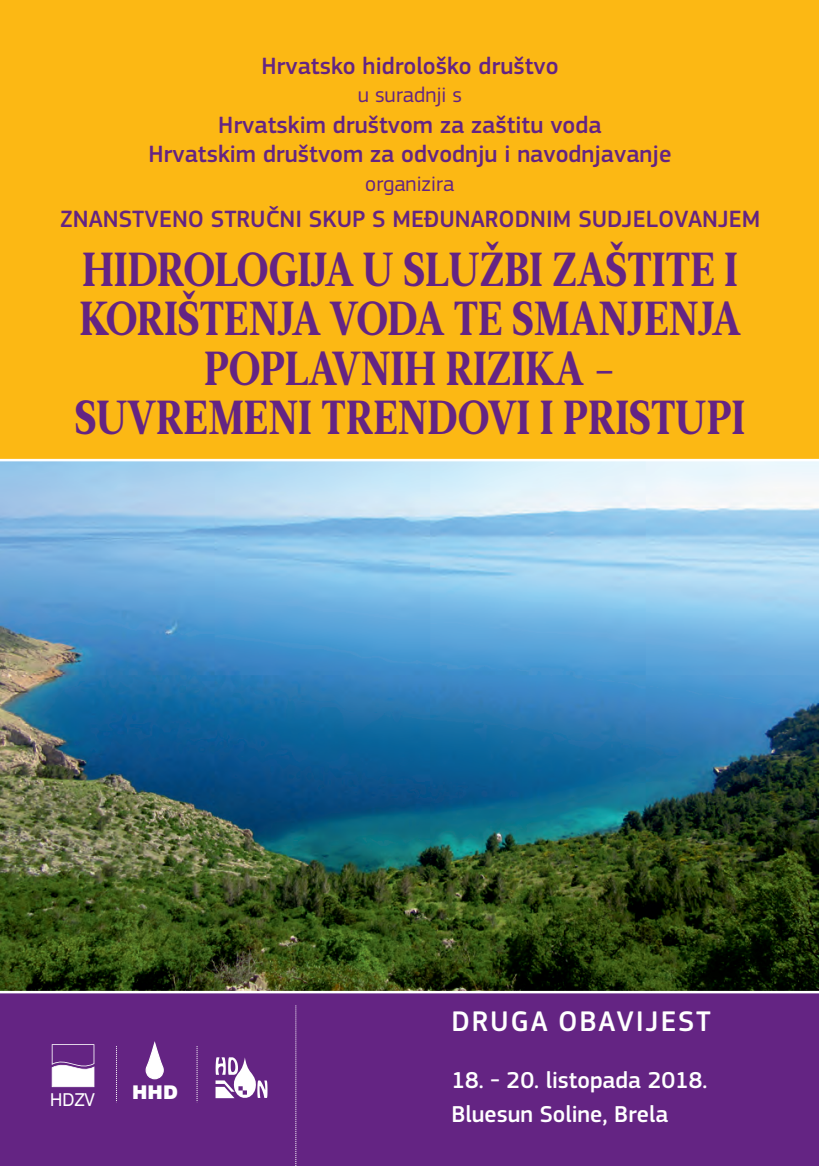
<style>
.page{position:relative;width:819px;height:1166px;background:#642483}
.page>*{position:absolute;margin:0;border:0;box-sizing:border-box;transform-origin:0 0}
.t1{font:47.6px/49.2px "Leitura News Roman 4";color:#642483;text-align:center;scale:.86 1}
.t2{font:500 29.57px "PF Square Sans Pro";letter-spacing:.06em;color:#fff}
.t3{font:500 24.5px/29.6px "PF Square Sans Pro";color:#642483;text-align:center}
.t4{font:500 23.97px/34.1px "PF Square Sans Pro";color:#fff}
.t5{font:21.88px "PF Square Sans Pro";color:#642483}
.t6{font:900 18.9px "Swiss 721 BT";color:#fff}
.t7{font:17.85px "Swiss 721 BT";color:#fff;scale:.95 1}
</style>
<div class="page">
<div style="left:0;top:0;width:819px;height:475px;background:#fcb814"></div>
<img style="left:0;top:459px;width:819px;height:534px">
<svg style="left:295px;top:1005px;width:1px;height:161px"></svg>
<svg style="left:146px;top:1041px;width:18px;height:38px"></svg>
<svg style="left:215px;top:1057px;width:52px;height:42px"></svg>
<svg style="left:52px;top:1044px;width:42px;height:43px"></svg>
<svg style="left:196px;top:1046px;width:1px;height:55px"></svg>
<svg style="left:116px;top:1046px;width:1px;height:55px"></svg>
<p class="t3" style="left:261px;top:53px;width:299px">Hrvatsko hidrološko društvo</p>
<p class="t5" style="left:358px;top:86px;width:106px">u suradnji s</p>
<p class="t3" style="left:148px;top:112px;width:524px">Hrvatskim društvom za zaštitu voda<br>Hrvatskim društvom za odvodnju i navodnjavanje</p>
<p class="t5" style="left:365px;top:175px;width:91px">organizira</p>
<p class="t3" style="left:60px;top:206px;width:701px">ZNANSTVENO STRUČNI SKUP S MEĐUNARODNIM SUDJELOVANJEM</p>
<h1 class="t1" style="left:75px;top:249px;width:781px">HIDROLOGIJA U SLUŽBI ZAŠTITE I<br>KORIŠTENJA VODA TE SMANJENJA<br>POPLAVNIH RIZIKA -<br>SUVREMENI TRENDOVI I PRISTUPI</h1>
<p class="t7" style="left:50px;top:1092px;width:49px">HDZV</p>
<p class="t6" style="left:132px;top:1084px;width:47px">HHD</p>
<p class="t2" style="left:451px;top:1008px;width:261px">DRUGA OBAVIJEST</p>
<p class="t4" style="left:451px;top:1065px;width:257px">18. - 20. listopada 2018.<br>Bluesun Soline, Brela</p>
</div>
